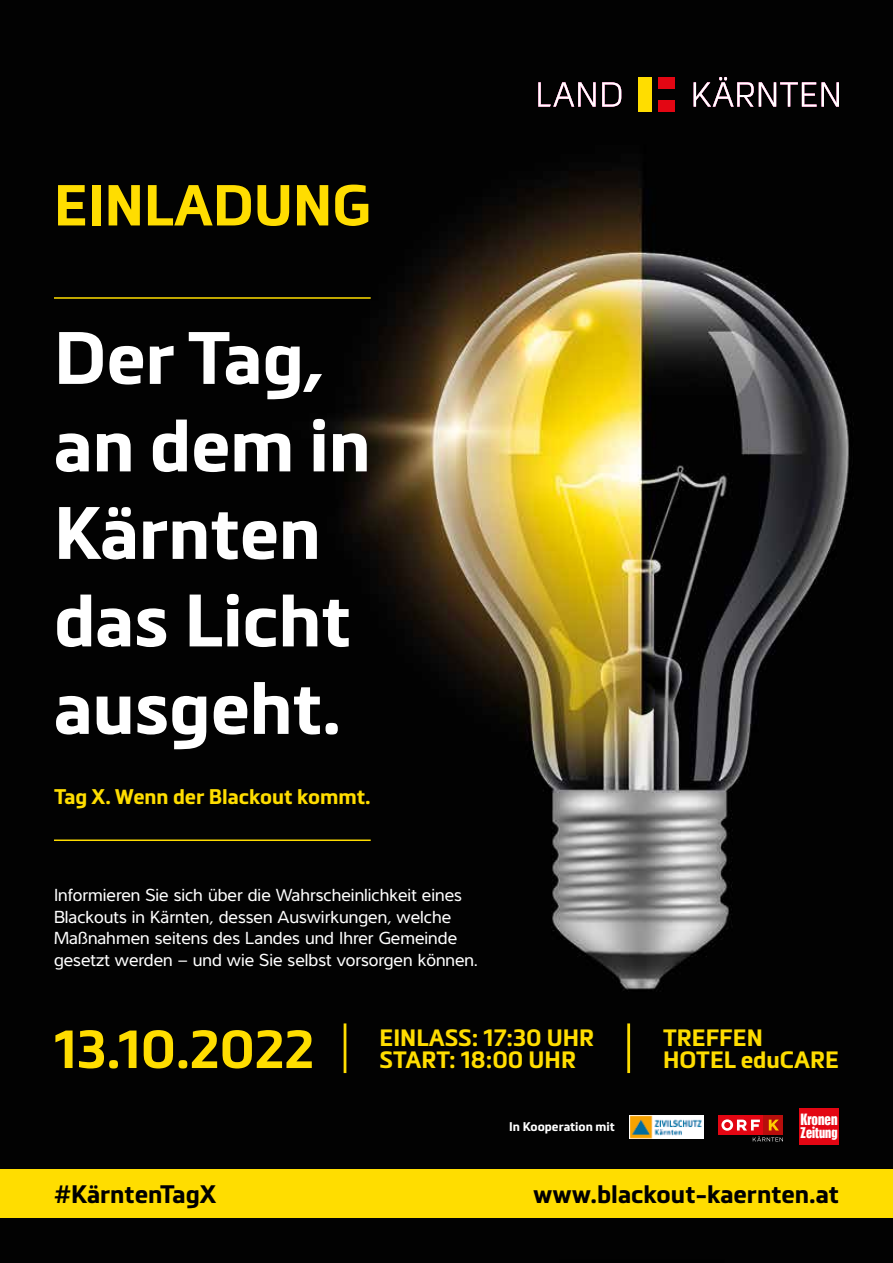
<style>
.page{position:relative;width:893px;height:1263px;background:#fff}
.page>*{position:absolute;margin:0;border:0;box-sizing:border-box;transform-origin:0 0}
.t1{font:700 72.9px/87.4px "Metronic Land Kaernten";color:#fff}
.t2{font:700 56.85px "Metronic Land Kaernten";color:#fd0}
.t3{font:700 52.65px "Metronic Land Kaernten";color:#fd0}
.t4{font:700 24.9px "Metronic Land Kaernten";color:#000}
.t5{font:700 23.25px/22.2px "Metronic Land Kaernten";color:#fd0}
.t6{font:700 20.85px "Metronic Land Kaernten";color:#fd0}
.t7{font:18px/21.6px "Interval Pro";color:#fff}
.t8{font:700 15.9px "Placard Comp";color:#fff}
.t9{font:700 15px "Placard Comp";color:#fff}
.t10{font:700 12.45px "Metronic Land Kaernten";color:#fff}
</style>
<div class="page">
<img style="left:0;top:0;width:893px;height:1263px">
<hr style="left:54px;top:297px;width:317px;height:2px;background:#fd0">
<hr style="left:54px;top:839px;width:317px;height:2px;background:#fd0">
<hr style="left:344px;top:1023px;width:2px;height:50px;background:#fd0">
<hr style="left:627px;top:1023px;width:3px;height:50px;background:#fd0">
<div style="left:718px;top:1115px;width:45px;height:20px;background:#e30613"></div>
<div style="left:763px;top:1115px;width:20px;height:20px;background:#b70e0c"></div>
<svg style="left:721px;top:1119px;width:62px;height:22px"></svg>
<div style="left:799px;top:1108px;width:40px;height:37px;background:#e30613"></div>
<img style="left:630px;top:1115px;width:73px;height:23px">
<div style="left:0;top:1169px;width:893px;height:48px;background:#fd0"></div>
<div style="left:658px;top:100px;width:16px;height:11px;background:#e30613"></div>
<div style="left:638px;top:77px;width:14px;height:35px;background:#fd0"></div>
<svg style="left:538px;top:77px;width:301px;height:30px"></svg>
<h2 class="t2" style="left:54px;top:169px;width:318px">EINLADUNG</h2>
<h1 class="t1" style="left:54px;top:313px;width:318px">Der Tag, an dem in<br>Kärnten das Licht ausgeht.</h1>
<p class="t6" style="left:54px;top:783px;width:318px">Tag X. Wenn der Blackout kommt.</p>
<p class="t7" style="left:54px;top:883px;width:425px">Informieren Sie sich über die Wahrscheinlichkeit eines Blackouts in Kärnten, dessen Auswirkungen, welche Maßnahmen seitens des Landes und Ihrer Gemeinde gesetzt werden – und wie Sie selbst vorsorgen können.</p>
<p class="t5" style="left:379px;top:1026px;width:216px">EINLASS: 17:30 UHR<br>START: 18:00 UHR</p>
<h3 class="t3" style="left:54px;top:1016px;width:262px">13.10.2022</h3>
<p class="t5" style="left:663px;top:1026px;width:177px">TREFFEN<br>HOTEL eduCARE</p>
<p class="t10" style="left:509px;top:1119px;width:107px">In Kooperation mit</p>
<p class="t8" style="left:800px;top:1111px;width:39px">Kronen</p>
<p class="t9" style="left:801px;top:1124px;width:38px">Zeitung</p>
<h3 class="t4" style="left:54px;top:1178px;width:164px">#KärntenTagX</h3>
<h3 class="t4" style="left:533px;top:1178px;width:307px">www.blackout-kaernten.at</h3>
</div>
